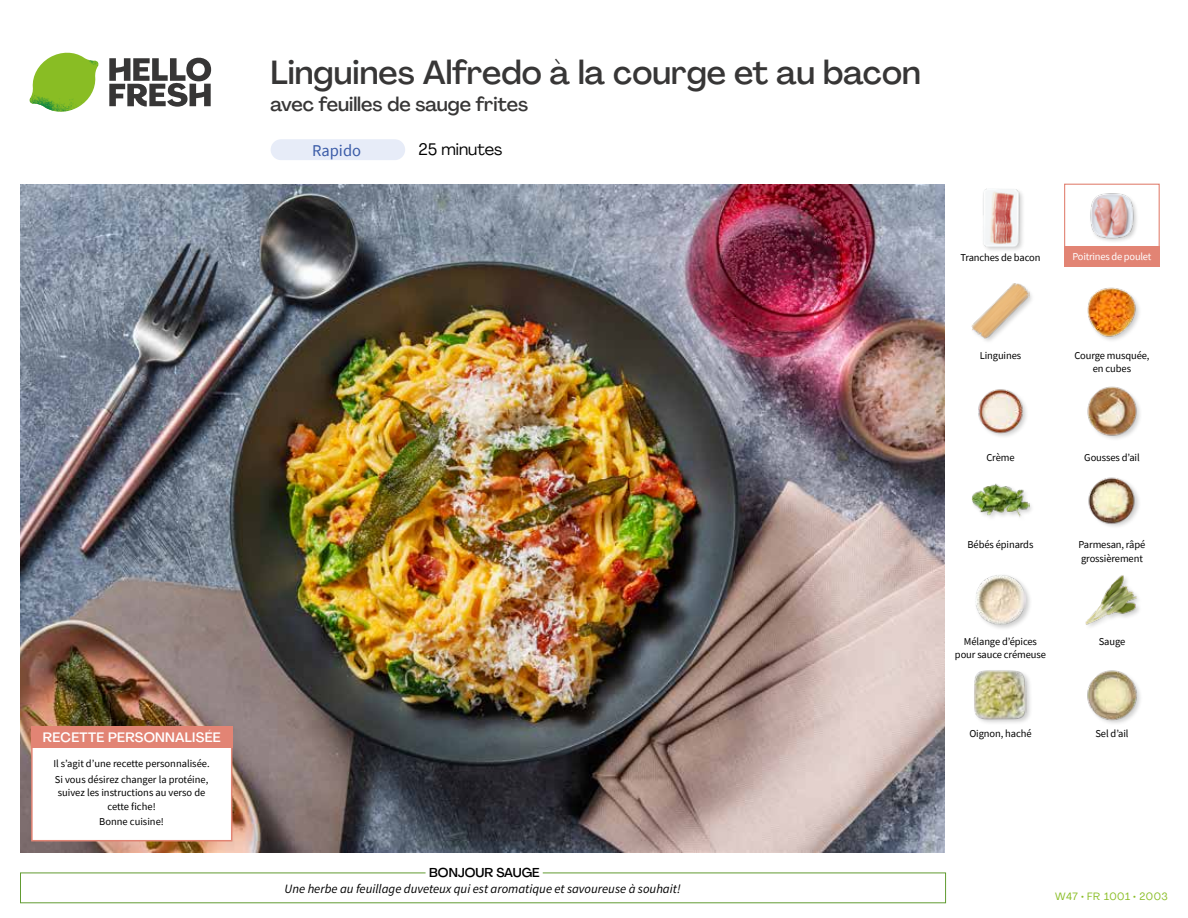
<style>
.page{position:relative;width:1188px;height:918px;background:#fff}
.page>*{position:absolute;margin:0;border:0;box-sizing:border-box;transform-origin:0 0}
.t1{font:500 33px "Agrandir";color:#373636}
.t2{font:500 19.5px "Agrandir";color:#373636}
.t3{font:16.5px "Agrandir";color:#000}
.t4{font:16.5px "Source Sans Pro";color:#3a5ba7}
.t5{font:500 13.5px "Agrandir";letter-spacing:.02em;color:#fff}
.t6{font:italic 12.75px "Source Sans Pro";color:#000}
.t7{font:500 12.75px "Agrandir";color:#000}
.t8{font:10.5px/13.5px "Source Sans Pro";letter-spacing:-.01em;color:#000;text-align:center}
.t9{font:10.5px "Source Sans Pro";letter-spacing:-.02em;color:#fff}
.t10{font:10.5px "Agrandir";letter-spacing:.05em;color:#89bd24}
</style>
<div class="page">
<svg style="left:109px;top:57px;width:102px;height:50px"></svg>
<svg style="left:34px;top:53px;width:62px;height:40px"></svg>
<img style="left:67px;top:53px;width:32px;height:26px">
<img style="left:33px;top:75px;width:59px;height:11px">
<img style="left:29px;top:79px;width:61px;height:33px">
<img style="left:65px;top:86px;width:27px;height:25px">
<img style="left:21px;top:184px;width:924px;height:668px">
<div style="left:271px;top:139px;width:134px;height:21px;background:#e7ecf8;border-radius:10px"></div>
<img style="left:1087px;top:670px;width:54px;height:53px">
<div style="left:973px;top:669px;width:60px;height:56px;background:#000;opacity:.2"></div>
<img style="left:974px;top:669px;width:53px;height:52px">
<img style="left:1085px;top:575px;width:54px;height:52px">
<div style="left:974px;top:573px;width:59px;height:58px;background:#000;opacity:.2"></div>
<img style="left:975px;top:574px;width:51px;height:51px">
<img style="left:1088px;top:477px;width:51px;height:50px">
<div style="left:971px;top:483px;width:64px;height:40px;background:#000;opacity:.2"></div>
<img style="left:972px;top:483px;width:57px;height:40px">
<img style="left:1087px;top:386px;width:53px;height:53px">
<img style="left:978px;top:389px;width:49px;height:48px">
<img style="left:1087px;top:287px;width:52px;height:53px">
<img style="left:972px;top:283px;width:57px;height:57px">
<img style="left:1090px;top:193px;width:47px;height:48px">
<div style="left:981px;top:187px;width:44px;height:66px;background:#000;opacity:.2"></div>
<img style="left:981px;top:189px;width:44px;height:57px">
<div style="left:1064px;top:184px;width:96px;height:72px;border:1px solid #e28474"></div>
<div style="left:1064px;top:246px;width:96px;height:21px;background:#e28474"></div>
<div style="left:31px;top:726px;width:201px;height:115px;background:#fff;border:2px solid #e28474"></div>
<div style="left:31px;top:726px;width:202px;height:22px;background:#e28474"></div>
<p class="t5" style="left:43px;top:729px;width:179px">RECETTE PERSONNALISÉE</p>
<p class="t8" style="left:53px;top:756px;width:158px;line-height:15.6px;text-align:left">Il s’agit d’une recette personnalisée.<br>Si vous désirez changer la protéine,</p>
<p class="t8" style="left:58px;top:786px;width:149px">suivez les instructions au verso de cette fiche!</p>
<p class="t8" style="left:99px;top:815px;width:66px">Bonne cuisine!</p>
<h1 class="t1" style="left:271px;top:52px;width:652px">Linguines Alfredo à la courge et au bacon</h1>
<h2 class="t2" style="left:271px;top:92px;width:259px">avec feuilles de sauge frites</h2>
<h3 class="t3" style="left:418px;top:139px;width:86px">25 minutes</h3>
<h3 class="t4" style="left:312px;top:140px;width:50px">Rapido</h3>
<p class="t8" style="left:960px;top:250px;width:82px">Tranches de bacon</p>
<p class="t9" style="left:1072px;top:250px;width:81px">Poitrines de poulet</p>
<p class="t8" style="left:980px;top:348px;width:43px">Linguines</p>
<p class="t8" style="left:1074px;top:348px;width:77px">Courge musquée, en cubes</p>
<p class="t8" style="left:986px;top:451px;width:30px">Crème</p>
<p class="t8" style="left:1084px;top:451px;width:57px">Gousses d’ail</p>
<p class="t8" style="left:968px;top:538px;width:67px">Bébés épinards</p>
<p class="t8" style="left:1079px;top:538px;width:68px;text-align:left">Parmesan, râpé grossièrement</p>
<p class="t8" style="left:955px;top:635px;width:93px">Mélange d’épices pour sauce crémeuse</p>
<p class="t8" style="left:1099px;top:635px;width:28px">Sauge</p>
<p class="t8" style="left:969px;top:726px;width:64px">Oignon, haché</p>
<p class="t8" style="left:1095px;top:726px;width:35px">Sel d’ail</p>
<p class="t7" style="left:429px;top:864px;width:112px">BONJOUR SAUGE</p>
<p class="t6" style="left:285px;top:881px;width:398px">Une herbe au feuillage duveteux qui est aromatique et savoureuse à souhait!</p>
<p class="t10" style="left:1055px;top:890px;width:114px">W47 • FR 1001 • 2003</p>
</div>
